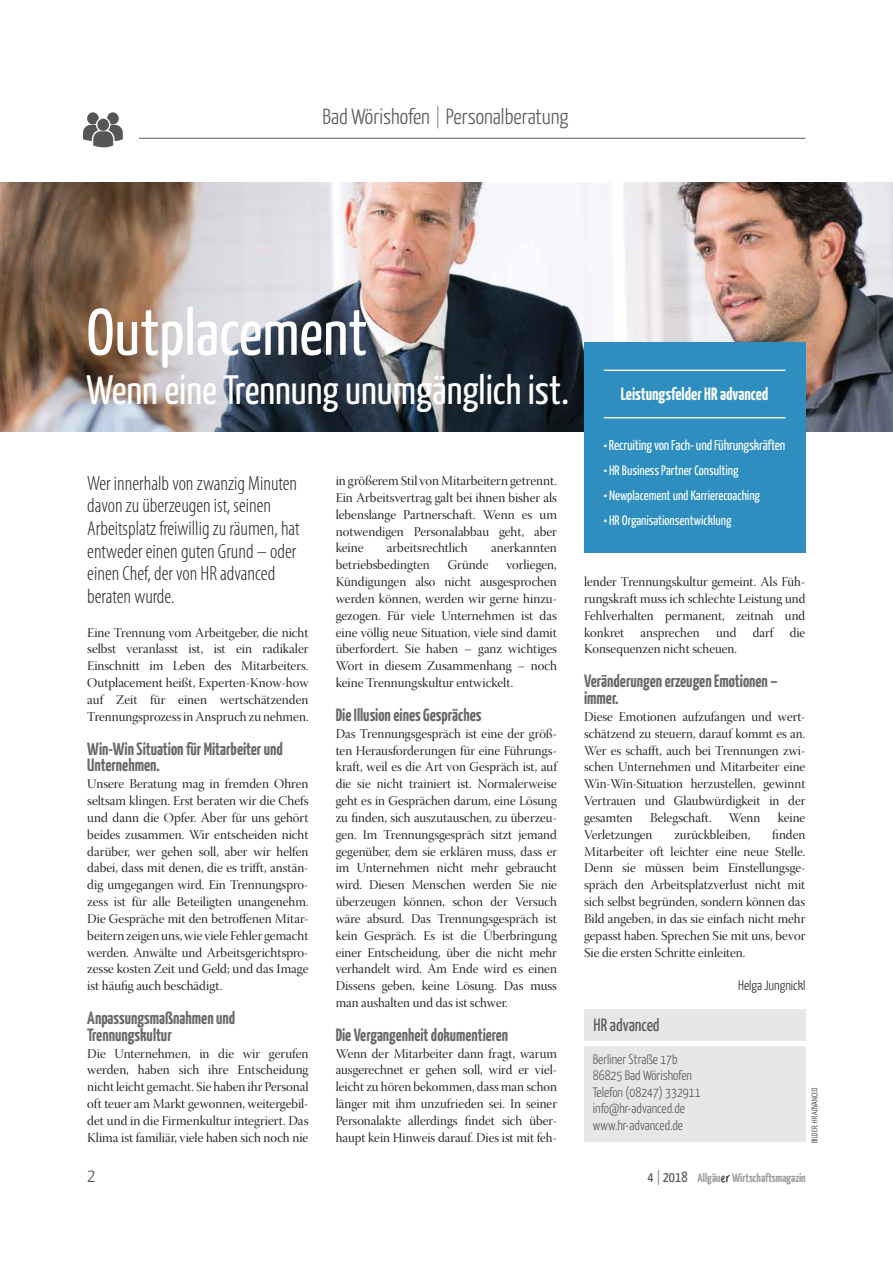
<style>
.page{position:relative;width:893px;height:1263px;background:#fff}
.page>*{position:absolute;margin:0;border:0;box-sizing:border-box;transform-origin:0 0}
.t1{font:65.7px "Yanone Kaffeesatz";color:#fff}
.t2{font:41.1px "Yanone Kaffeesatz";color:#fff}
.t3{font:300 21.9px "Yanone Kaffeesatz";color:#565655}
.t4{font:300 condensed 20.55px/22.6px "Myriad Pro";color:#231f20}
.t5{font:300 19.2px "Yanone Kaffeesatz";color:#565655}
.t6{font:700 17.85px/16.8px "Yanone Kaffeesatz";color:#676867}
.t7{font:700 17.85px "Yanone Kaffeesatz";color:#fff}
.t8{font:17.85px "Yanone Kaffeesatz";color:#565655}
.t9{font:14.4px "Yanone Kaffeesatz";letter-spacing:-.01em;color:#fff}
.t10{font:300 13.65px/16.5px "Yanone Kaffeesatz";color:#565655}
.t11{font:13.65px "Yanone Kaffeesatz";color:#fff}
.t12{font:300 13.65px "Yanone Kaffeesatz";color:#231f20}
.t13{font:13.35px/16.8px "Warnock Pro Disp";color:#231f20;text-align:justify}
.t14{font:700 12.3px "Yanone Kaffeesatz";color:#9b9c9c}
.t15{font:300 8.25px "Yanone Kaffeesatz";letter-spacing:.01em;color:#231f20}
.s1{font-weight:100}
.s2{font-weight:700}
.s3{font-weight:700;font-size:14.4px}
.s4{font-weight:400;font-size:14.85px;color:#565655}
.s5{font-weight:400;font-size:14.85px}
</style>
<div class="page">
<svg style="left:721px;top:1175px;width:9px;height:8px"></svg>
<img style="left:0;top:182px;width:893px;height:249px">
<svg style="left:83px;top:112px;width:40px;height:35px"></svg>
<hr style="left:139px;top:138px;width:666px;height:1px;background:#565655">
<div style="left:584px;top:1046px;width:221px;height:96px;background:#e7e7e6"></div>
<div style="left:584px;top:1010px;width:221px;height:31px;background:#e7e7e6"></div>
<div style="left:584px;top:342px;width:221px;height:210px;background:#2d8ebf"></div>
<hr style="left:604px;top:417px;width:181px;height:1px;background:#fff">
<hr style="left:604px;top:370px;width:181px;height:1px;background:#fff">
<h3 class="t3" style="left:322px;top:107px;width:247px">Bad Wörishofen <span class="s1">|</span> Personalberatung</h3>
<h1 class="t1" style="left:86px;top:305px;width:282px">Outplacement</h1>
<h2 class="t2" style="left:86px;top:373px;width:484px">Wenn eine Trennung unumgänglich ist.</h2>
<h3 class="t4" style="left:87px;top:473px;width:214px">Wer innerhalb von zwanzig Minuten davon zu überzeugen ist, seinen<br>Arbeitsplatz freiwillig zu räumen, hat entweder einen guten Grund – oder einen Chef, der von HR advanced beraten wurde.</h3>
<p class="t13" style="left:87px;top:625px;width:223px">Eine Trennung vom Arbeitgeber, die nicht selbst veranlasst ist, ist ein radikaler Einschnitt im Leben des Mitarbeiters.<br>Outplacement heißt, Experten-Know-how auf Zeit für einen wertschätzenden Trennungsprozess in Anspruch zu nehmen.</p>
<h3 class="t6" style="left:87px;top:741px;width:197px">Win-Win Situation für Mitarbeiter und<br>Unternehmen.</h3>
<p class="t13" style="left:87px;top:777px;width:223px">Unsere Beratung mag in fremden Ohren seltsam klingen. Erst beraten wir die Chefs und dann die Opfer. Aber für uns gehört beides zusammen. Wir entscheiden nicht darüber, wer gehen soll, aber wir helfen dabei, dass mit denen, die es trifft, anstän&shy;dig umgegangen wird. Ein Trennungspro&shy;zess ist für alle Beteiligten unangenehm.<br>Die Gespräche mit den betroffenen Mitar&shy;beitern zeigen uns, wie viele Fehler gemacht werden. Anwälte und Arbeitsgerichtspro&shy;zesse kosten Zeit und Geld; und das Image ist häufig auch beschädigt.</p>
<h3 class="t6" style="left:87px;top:1010px;width:149px">Anpassungsmaßnahmen und<br>Trennungskultur</h3>
<p class="t13" style="left:87px;top:1046px;width:223px">Die Unternehmen, in die wir gerufen werden, haben sich ihre Entscheidung nicht leicht gemacht. Sie haben ihr Personal oft teuer am Markt gewonnen, weitergebil&shy;det und in die Firmenkultur integriert. Das Klima ist familiär, viele haben sich noch nie</p>
<p class="t13" style="left:336px;top:474px;width:223px">in größerem Stil von Mitarbeitern getrennt.<br>Ein Arbeitsvertrag galt bei ihnen bisher als lebenslange Partnerschaft. Wenn es um notwendigen Personalabbau geht, aber keine</p>
<p class="t13" style="left:387px;top:541px;width:82px">arbeitsrechtlich</p>
<p class="t13" style="left:491px;top:541px;width:67px">anerkannten</p>
<p class="t13" style="left:336px;top:558px;width:96px">betriebsbedingten</p>
<p class="t13" style="left:448px;top:558px;width:42px">Gründe</p>
<p class="t13" style="left:336px;top:558px;width:223px;text-indent:171px">vorliegen, Kündigungen also nicht ausgesprochen werden können, werden wir gerne hinzu&shy;gezogen. Für viele Unternehmen ist das eine völlig neue Situation, viele sind damit überfordert. Sie haben – ganz wichtiges Wort in diesem Zusammenhang – noch keine Trennungskultur entwickelt.</p>
<h3 class="t6" style="left:336px;top:707px;width:147px">Die Illusion eines Gespräches</h3>
<p class="t13" style="left:336px;top:726px;width:223px">Das Trennungsgespräch ist eine der größ&shy;ten Herausforderungen für eine Führungs&shy;kraft, weil es die Art von Gespräch ist, auf die sie nicht trainiert ist. Normalerweise geht es in Gesprächen darum, eine Lösung zu finden, sich auszutauschen, zu überzeu&shy;gen. Im Trennungsgespräch sitzt jemand gegenüber, dem sie erklären muss, dass er im Unternehmen nicht mehr gebraucht wird. Diesen Menschen werden Sie nie überzeugen können, schon der Versuch wäre absurd. Das Trennungsgespräch ist kein Gespräch. Es ist die Überbringung einer Entscheidung, über die nicht mehr verhandelt wird. Am Ende wird es einen Dissens geben, keine Lösung. Das muss man aushalten und das ist schwer.</p>
<h3 class="t6" style="left:336px;top:1027px;width:174px">Die Vergangenheit dokumentieren</h3>
<p class="t13" style="left:336px;top:1046px;width:223px">Wenn der Mitarbeiter dann fragt, warum ausgerechnet er gehen soll, wird er viel&shy;leicht zu hören bekommen, dass man schon länger mit ihm unzufrieden sei. In seiner Personalakte allerdings findet sich über&shy;haupt kein Hinweis darauf. Dies ist mit feh-</p>
<h3 class="t7" style="left:621px;top:386px;width:149px">Leistungsfelder HR advanced</h3>
<p class="t9" style="left:604px;top:439px;width:183px"><span class="s2">•</span> Recruiting von Fach- und Führungskräften</p>
<p class="t11" style="left:604px;top:464px;width:136px"><span class="s3">•</span> HR Business Partner Consulting</p>
<p class="t11" style="left:604px;top:489px;width:158px"><span class="s3">•</span> Newplacement und Karrierecoaching</p>
<p class="t11" style="left:604px;top:514px;width:129px"><span class="s3">•</span> HR Organisationsentwicklung</p>
<p class="t13" style="left:584px;top:575px;width:223px">lender Trennungskultur gemeint. Als Füh&shy;rungskraft muss ich schlechte Leistung und Fehlverhalten permanent, zeitnah und konkret ansprechen und darf die Konsequenzen nicht scheuen.</p>
<h3 class="t6" style="left:584px;top:674px;width:195px">Veränderungen erzeugen Emotionen – immer.</h3>
<p class="t13" style="left:584px;top:709px;width:223px">Diese Emotionen aufzufangen und wert&shy;schätzend zu steuern, darauf kommt es an.<br>Wer es schafft, auch bei Trennungen zwi&shy;schen Unternehmen und Mitarbeiter eine Win-Win-Situation herzustellen, gewinnt Vertrauen und Glaubwürdigkeit in der gesamten</p>
<p class="t13" style="left:650px;top:810px;width:63px">Belegschaft.</p>
<p class="t13" style="left:729px;top:810px;width:33px">Wenn</p>
<p class="t13" style="left:778px;top:810px;width:29px">keine</p>
<p class="t13" style="left:584px;top:827px;width:70px">Verletzungen</p>
<p class="t13" style="left:674px;top:827px;width:77px">zurückbleiben,</p>
<p class="t13" style="left:584px;top:827px;width:223px;text-indent:188px">finden Mitarbeiter oft leichter eine neue Stelle.<br>Denn sie müssen beim Einstellungsge&shy;spräch den Arbeitsplatzverlust nicht mit sich selbst begründen, sondern können das Bild angeben, in das sie einfach nicht mehr gepasst haben. Sprechen Sie mit uns, bevor Sie die ersten Schritte einleiten.</p>
<h3 class="t8" style="left:593px;top:1018px;width:68px">HR advanced</h3>
<p class="t10" style="left:593px;top:1052px;width:109px">Berliner Straße 17b<br>86825 Bad Wörishofen<br>Telefon (08247) 332911 info@hr-advanced.de www.hr-advanced.de</p>
<p class="t12" style="left:738px;top:980px;width:69px">Helga Jungnickl</p>
<p class="t15" style="left:811px;top:1143px;width:56px;rotate:-90deg">BILDER: HR ADVANCED</p>
<h3 class="t5" style="left:87px;top:1168px;width:10px">2</h3>
<p class="t14" style="left:647px;top:1173px;width:160px"><span class="s4">4</span> <span class="s5">|</span> <span class="s4">2018</span> Allgäu Wirtschaftsmagazin</p>
</div>
